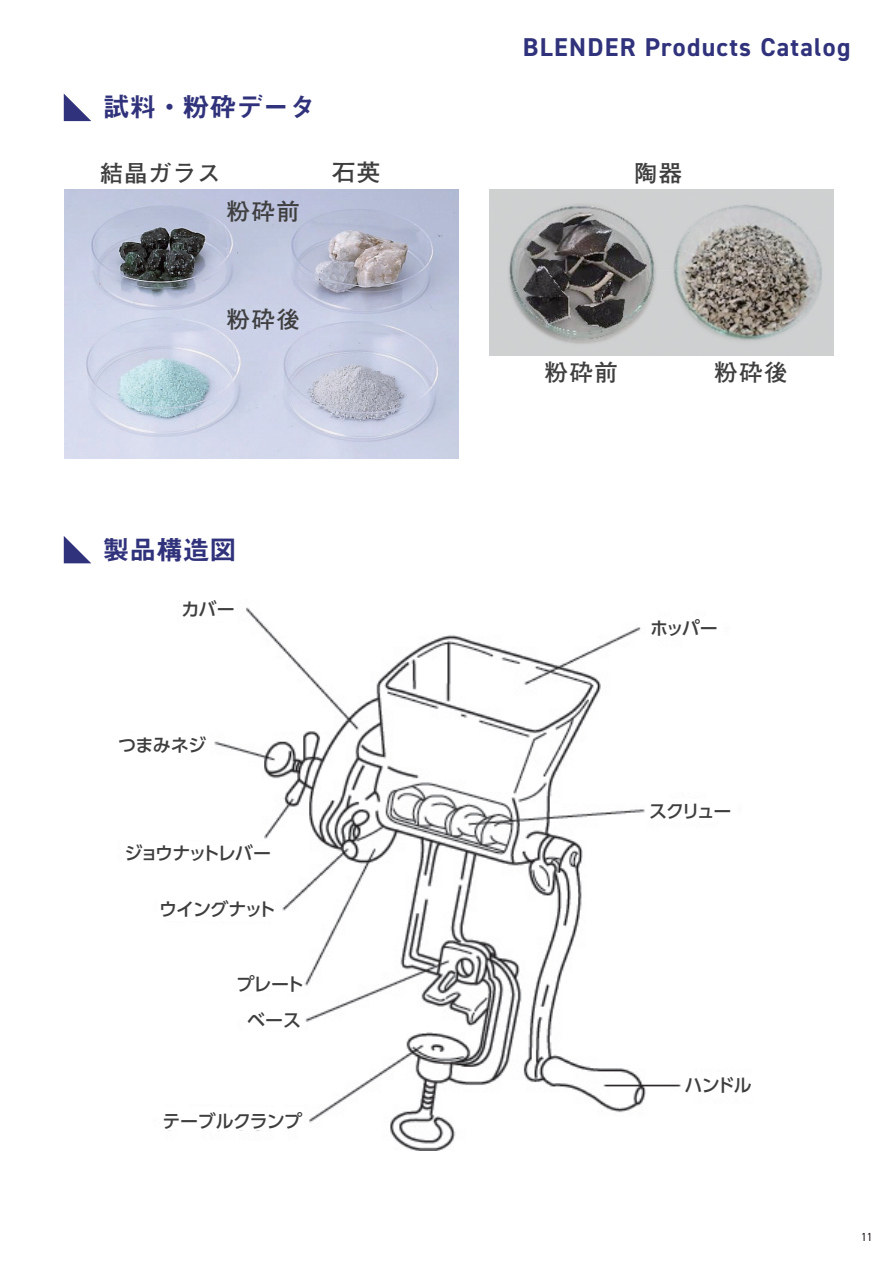
<style>
.page{position:relative;width:893px;height:1263px;background:#fff}
.page>*{position:absolute;margin:0;border:0;box-sizing:border-box;transform-origin:0 0}
.t1{font:27px "Midashi Go Pro MB31";letter-spacing:-.015em;color:#30327b}
.t2{font:700 25.8px "DIN2014";letter-spacing:.05em;color:#30327b}
.t3{font:500 23.4px "P Futo Go B101 Pr 6 N";letter-spacing:.065em;color:#3e3e3f}
.t4{font:500 18px/36.2px "UD Shin Go Pro";letter-spacing:-.05em;color:#3e3e3f;text-align:center}
.t5{font:500 18px "UD Shin Go Pro";letter-spacing:-.12em;color:#3e3e3f}
.t6{font:11.7px "DIN2014";color:#231f20}
</style>
<div class="page">
<svg style="left:64px;top:94px;width:27px;height:27px"></svg>
<svg style="left:64px;top:536px;width:27px;height:27px"></svg>
<img style="left:64px;top:189px;width:394px;height:270px">
<img style="left:490px;top:189px;width:343px;height:166px">
<img style="left:168px;top:607px;width:513px;height:543px">
<div style="left:180px;top:598px;width:57px;height:22px;background:#fff"></div>
<div style="left:646px;top:617px;width:77px;height:23px;background:#fff"></div>
<div style="left:646px;top:799px;width:91px;height:22px;background:#fff"></div>
<div style="left:117px;top:732px;width:93px;height:22px;background:#fff"></div>
<div style="left:122px;top:841px;width:153px;height:22px;background:#fff"></div>
<div style="left:158px;top:898px;width:117px;height:23px;background:#fff"></div>
<div style="left:235px;top:972px;width:69px;height:22px;background:#fff"></div>
<div style="left:244px;top:1008px;width:60px;height:23px;background:#fff"></div>
<div style="left:162px;top:1108px;width:142px;height:22px;background:#fff"></div>
<h1 class="t1" style="left:103px;top:86px;width:214px">試料・粉砕データ</h1>
<h2 class="t2" style="left:523px;top:30px;width:329px">BLENDER Products Catalog</h2>
<p class="t3" style="left:100px;top:155px;width:122px">結晶ガラス</p>
<p class="t3" style="left:332px;top:154px;width:50px">石英</p>
<p class="t3" style="left:634px;top:155px;width:50px">陶器</p>
<p class="t3" style="left:226px;top:193px;width:75px">粉砕前</p>
<p class="t3" style="left:226px;top:300px;width:75px">粉砕後</p>
<p class="t3" style="left:545px;top:354px;width:75px">粉砕前</p>
<p class="t3" style="left:714px;top:354px;width:75px">粉砕後</p>
<h1 class="t1" style="left:103px;top:528px;width:135px">製品構造図</h1>
<p class="t4" style="left:181px;top:590px;width:55px">カバー</p>
<p class="t4" style="left:118px;top:726px;width:90px">つまみネジ</p>
<p class="t5" style="left:125px;top:838px;width:148px">ジョウナットレバー</p>
<p class="t4" style="left:159px;top:891px;width:118px">ウイングナット</p>
<p class="t4" style="left:237px;top:965px;width:69px">プレートベース</p>
<p class="t4" style="left:162px;top:1102px;width:141px">テーブルクランプ</p>
<p class="t4" style="left:650px;top:610px;width:69px">ホッパー</p>
<p class="t4" style="left:649px;top:792px;width:84px">スクリュー</p>
<p class="t4" style="left:685px;top:1066px;width:69px">ハンドル</p>
<p class="t6" style="left:861px;top:1229px;width:13px">11</p>
</div>
